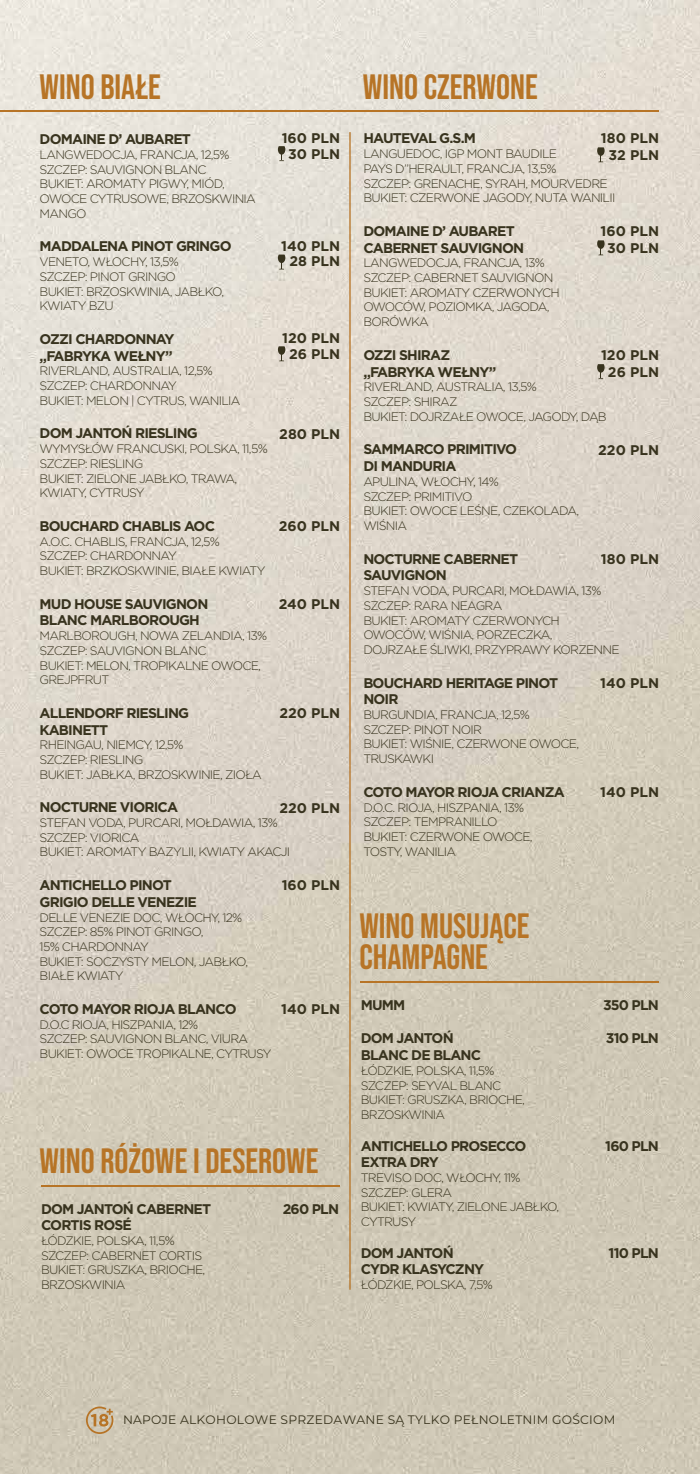
<style>
.page{position:relative;width:700px;height:1474px;background:#fff}
.page>*{position:absolute;margin:0;border:0;box-sizing:border-box;transform-origin:0 0}
.t1{font:35px/31.5px "Bebas Neue";color:#b77426}
.t2{font:700 14px/16.8px "Gotham";letter-spacing:-.06em;color:#38331e}
.t3{font:700 14px/15.4px "Gotham";color:#38331e;text-align:center}
.t4{font:300 12.25px/14.7px "Gotham";letter-spacing:-.06em;color:#38331e}
.t5{font:12.25px "Montserrat";letter-spacing:.02em;color:#38331d}
</style>
<div class="page">
<img style="left:0;top:0;width:699px;height:1473px">
<hr style="left:0;top:110px;width:658px;height:2px;background:#b77426">
<hr style="left:41px;top:1185px;width:298px;height:1px;background:#b77426">
<hr style="left:349px;top:132px;width:1px;height:1157px;background:#b77426">
<svg style="left:86px;top:1406px;width:27px;height:27px"></svg>
<hr style="left:361px;top:981px;width:297px;height:2px;background:#b77426">
<svg style="left:278px;top:346px;width:7px;height:15px"></svg>
<svg style="left:278px;top:254px;width:7px;height:16px"></svg>
<svg style="left:278px;top:146px;width:7px;height:15px"></svg>
<svg style="left:597px;top:364px;width:7px;height:15px"></svg>
<svg style="left:597px;top:240px;width:7px;height:15px"></svg>
<svg style="left:597px;top:147px;width:7px;height:15px"></svg>
<h1 class="t1" style="left:40px;top:71px;width:123px">WINO BIAŁE</h1>
<h1 class="t1" style="left:363px;top:71px;width:176px">WINO CZERWONE</h1>
<p class="t3" style="left:281px;top:131px;width:60px">160 PLN<br>30 PLN</p>
<p class="t2" style="left:40px;top:131px;width:153px">DOMAINE D’ AUBARET</p>
<p class="t4" style="left:40px;top:147px;width:218px">LANGWEDOCJA, FRANCJA, 12,5%<br>SZCZEP: SAUVIGNON BLANC<br>BUKIET: AROMATY PIGWY, MIÓD,<br>OWOCE CYTRUSOWE, BRZOSKWINIA<br>MANGO</p>
<p class="t2" style="left:40px;top:238px;width:193px">MADDALENA PINOT GRINGO</p>
<p class="t4" style="left:40px;top:254px;width:186px">VENETO, WŁOCHY, 13,5%<br>SZCZEP: PINOT GRINGO<br>BUKIET: BRZOSKWINIA, JABŁKO,<br>KWIATY BZU</p>
<p class="t2" style="left:40px;top:330px;width:136px">OZZI CHARDONNAY „FABRYKA WEŁNY”</p>
<p class="t4" style="left:40px;top:363px;width:202px">RIVERLAND, AUSTRALIA, 12,5%<br>SZCZEP: CHARDONNAY<br>BUKIET: MELON | CYTRUS, WANILIA</p>
<p class="t2" style="left:40px;top:425px;width:160px">DOM JANTOŃ RIESLING</p>
<p class="t4" style="left:40px;top:441px;width:230px">WYMYSŁÓW FRANCUSKI, POLSKA, 11,5%<br>SZCZEP: RIESLING<br>BUKIET: ZIELONE JABŁKO, TRAWA,<br>KWIATY, CYTRUSY</p>
<p class="t2" style="left:40px;top:517px;width:177px">BOUCHARD CHABLIS AOC</p>
<p class="t4" style="left:40px;top:533px;width:227px">A.O.C. CHABLIS, FRANCJA, 12,5%<br>SZCZEP: CHARDONNAY<br>BUKIET: BRZKOSKWINIE, BIAŁE KWIATY</p>
<p class="t2" style="left:40px;top:595px;width:170px">MUD HOUSE SAUVIGNON<br>BLANC MARLBOROUGH</p>
<p class="t4" style="left:40px;top:628px;width:229px">MARLBOROUGH, NOWA ZELANDIA, 13%<br>SZCZEP: SAUVIGNON BLANC<br>BUKIET: MELON, TROPIKALNE OWOCE,<br>GREJPFRUT</p>
<p class="t2" style="left:40px;top:704px;width:151px">ALLENDORF RIESLING<br>KABINETT</p>
<p class="t4" style="left:40px;top:737px;width:224px">RHEINGAU, NIEMCY, 12,5%<br>SZCZEP: RIESLING<br>BUKIET: JABŁKA, BRZOSKWINIE, ZIOŁA</p>
<p class="t2" style="left:40px;top:799px;width:140px">NOCTURNE VIORICA</p>
<p class="t4" style="left:40px;top:815px;width:252px">STEFAN VODA, PURCARI, MOŁDAWIA, 13%<br>SZCZEP: VIORICA<br>BUKIET: AROMATY BAZYLII, KWIATY AKACJI</p>
<p class="t2" style="left:40px;top:876px;width:159px">ANTICHELLO PINOT<br>GRIGIO DELLE VENEZIE</p>
<p class="t4" style="left:40px;top:909px;width:210px">DELLE VENEZIE DOC, WŁOCHY, 12%<br>SZCZEP: 85% PINOT GRINGO,<br>15% CHARDONNAY<br>BUKIET: SOCZYSTY MELON, JABŁKO,<br>BIAŁE KWIATY</p>
<p class="t2" style="left:40px;top:1000px;width:198px">COTO MAYOR RIOJA BLANCO</p>
<p class="t4" style="left:40px;top:1016px;width:233px">D.O.C RIOJA, HISZPANIA, 12%<br>SZCZEP: SAUVIGNON BLANC, VIURA<br>BUKIET: OWOCE TROPIKALNE, CYTRUSY</p>
<p class="t3" style="left:281px;top:238px;width:61px">140 PLN<br>28 PLN</p>
<p class="t3" style="left:282px;top:330px;width:60px">120 PLN<br>26 PLN</p>
<p class="t2" style="left:279px;top:425px;width:63px">280 PLN</p>
<p class="t2" style="left:279px;top:518px;width:63px">260 PLN</p>
<p class="t2" style="left:278px;top:595px;width:63px">240 PLN</p>
<p class="t2" style="left:279px;top:704px;width:62px">220 PLN</p>
<p class="t2" style="left:279px;top:799px;width:62px">220 PLN</p>
<p class="t2" style="left:281px;top:877px;width:60px">160 PLN</p>
<p class="t2" style="left:281px;top:1001px;width:61px">140 PLN</p>
<h1 class="t1" style="left:40px;top:1144px;width:280px">WINO RÓŻOWE I DESEROWE</h1>
<p class="t2" style="left:41px;top:1200px;width:172px">DOM JANTOŃ CABERNET<br>CORTIS ROSÉ</p>
<p class="t4" style="left:41px;top:1232px;width:166px">ŁÓDZKIE, POLSKA, 11,5%<br>SZCZEP: CABERNET CORTIS<br>BUKIET: GRUSZKA, BRIOCHE,<br>BRZOSKWINIA</p>
<p class="t2" style="left:282px;top:1200px;width:58px">260 PLN</p>
<p class="t2" style="left:363px;top:130px;width:114px">HAUTEVAL G.S.M</p>
<p class="t4" style="left:363px;top:146px;width:253px">LANGUEDOC, IGP MONT BAUDILE<br>PAYS D”HERAULT, FRANCJA, 13,5%<br>SZCZEP: GRENACHE, SYRAH, MOURVEDRE BUKIET: CZERWONE JAGODY, NUTA WANILII</p>
<p class="t2" style="left:363px;top:222px;width:162px">DOMAINE D’ AUBARET<br>CABERNET SAUVIGNON</p>
<p class="t4" style="left:363px;top:255px;width:198px">LANGWEDOCJA, FRANCJA, 13%<br>SZCZEP: CABERNET SAUVIGNON<br>BUKIET: AROMATY CZERWONYCH<br>OWOCÓW, POZIOMKA, JAGODA,<br>BORÓWKA</p>
<p class="t2" style="left:363px;top:346px;width:134px">OZZI SHIRAZ „FABRYKA WEŁNY”</p>
<p class="t4" style="left:363px;top:379px;width:245px">RIVERLAND, AUSTRALIA, 13,5%<br>SZCZEP: SHIRAZ<br>BUKIET: DOJRZAŁE OWOCE, JAGODY, DĄB</p>
<p class="t2" style="left:363px;top:441px;width:155px">SAMMARCO PRIMITIVO<br>DI MANDURIA</p>
<p class="t4" style="left:363px;top:474px;width:217px">APULINA, WŁOCHY, 14%<br>SZCZEP: PRIMITIVO<br>BUKIET: OWOCE LEŚNE, CZEKOLADA,<br>WIŚNIA</p>
<p class="t2" style="left:363px;top:550px;width:156px">NOCTURNE CABERNET<br>SAUVIGNON</p>
<p class="t4" style="left:363px;top:583px;width:258px">STEFAN VODA, PURCARI, MOŁDAWIA, 13%<br>SZCZEP: RARA NEAGRA<br>BUKIET: AROMATY CZERWONYCH<br>OWOCÓW, WIŚNIA, PORZECZKA,<br>DOJRZAŁE ŚLIWKI, PRZYPRAWY KORZENNE</p>
<p class="t2" style="left:363px;top:674px;width:196px">BOUCHARD HERITAGE PINOT<br>NOIR</p>
<p class="t4" style="left:363px;top:707px;width:217px">BURGUNDIA, FRANCJA, 12,5%<br>SZCZEP: PINOT NOIR<br>BUKIET: WIŚNIE, CZERWONE OWOCE,<br>TRUSKAWKI</p>
<p class="t2" style="left:363px;top:783px;width:203px">COTO MAYOR RIOJA CRIANZA</p>
<p class="t4" style="left:363px;top:799px;width:171px">D.O.C. RIOJA, HISZPANIA, 13%<br>SZCZEP: TEMPRANILLO<br>BUKIET: CZERWONE OWOCE,<br>TOSTY, WANILIA</p>
<p class="t3" style="left:601px;top:130px;width:60px;line-height:16.8px">180 PLN<br>32 PLN</p>
<p class="t3" style="left:600px;top:222px;width:60px;line-height:16.8px">160 PLN<br>30 PLN</p>
<p class="t3" style="left:601px;top:346px;width:60px;line-height:16.8px">120 PLN<br>26 PLN</p>
<p class="t2" style="left:598px;top:441px;width:62px">220 PLN</p>
<p class="t2" style="left:601px;top:550px;width:60px">180 PLN</p>
<p class="t2" style="left:600px;top:674px;width:61px">140 PLN</p>
<p class="t2" style="left:600px;top:783px;width:61px">140 PLN</p>
<h1 class="t1" style="left:359px;top:909px;width:172px">WINO MUSUJĄCE<br>CHAMPAGNE</h1>
<p class="t2" style="left:361px;top:996px;width:46px">MUMM</p>
<p class="t2" style="left:361px;top:1029px;width:122px">DOM JANTOŃ<br>BLANC DE BLANC</p>
<p class="t4" style="left:361px;top:1062px;width:166px">ŁÓDZKIE, POLSKA, 11,5%<br>SZCZEP: SEYVAL BLANC<br>BUKIET: GRUSZKA, BRIOCHE,<br>BRZOSKWINIA</p>
<p class="t2" style="left:361px;top:1137px;width:167px">ANTICHELLO PROSECCO<br>EXTRA DRY</p>
<p class="t4" style="left:361px;top:1169px;width:200px">TREVISO DOC, WŁOCHY, 11%<br>SZCZEP: GLERA<br>BUKIET: KWIATY, ZIELONE JABŁKO,<br>CYTRUSY</p>
<p class="t2" style="left:361px;top:1244px;width:125px">DOM JANTOŃ<br>CYDR KLASYCZNY</p>
<p class="t4" style="left:361px;top:1277px;width:134px">ŁÓDZKIE, POLSKA, 7,5%</p>
<p class="t2" style="left:603px;top:996px;width:57px">350 PLN</p>
<p class="t2" style="left:605px;top:1029px;width:55px">310 PLN</p>
<p class="t2" style="left:605px;top:1137px;width:55px">160 PLN</p>
<p class="t2" style="left:608px;top:1244px;width:52px">110 PLN</p>
<p class="t5" style="left:123px;top:1411px;width:494px">NAPOJE ALKOHOLOWE SPRZEDAWANE SĄ TYLKO PEŁNOLETNIM GOŚCIOM</p>
</div>
